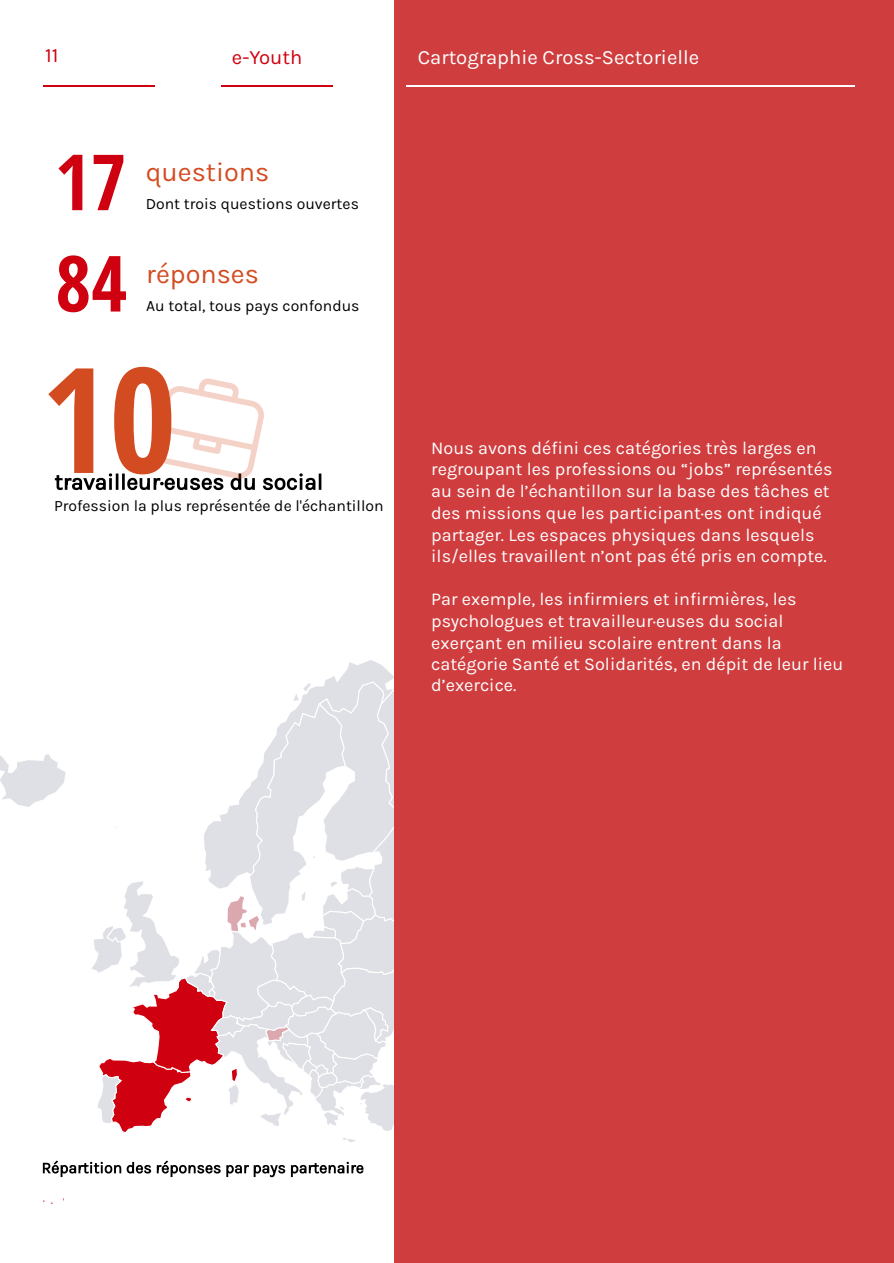
<style>
.page{position:relative;width:894px;height:1263px;background:#fff}
.page>*{position:absolute;margin:0;border:0;box-sizing:border-box;transform-origin:0 0}
.t1{font:700 condensed 146.4px "Open Sans";color:#d34c21}
.t2{font:700 condensed 77.55px "Open Sans";color:#cf000f}
.t3{font:27px "Karla";color:#d34c21}
.t4{font:20.25px "Karla";color:#fff}
.t5{font:20.25px "Karla";color:#cf000f}
.t6{font:18px/21.6px "Karla";color:#fff}
.t7{font:15.75px "Karla";color:#000}
</style>
<div class="page">
<div style="left:394px;top:0;width:500px;height:1263px;background:#cf3d3f"></div>
<hr style="left:43px;top:85px;width:41px;height:1px;background:#cf000f">
<hr style="left:84px;top:85px;width:42px;height:1px;background:#cf000f">
<svg style="left:126px;top:85px;width:28px;height:1px"></svg>
<hr style="left:221px;top:85px;width:41px;height:1px;background:#cf000f">
<hr style="left:262px;top:85px;width:42px;height:1px;background:#cf000f">
<svg style="left:304px;top:85px;width:28px;height:1px"></svg>
<hr style="left:406px;top:85px;width:42px;height:1px;background:#fff">
<hr style="left:448px;top:85px;width:42px;height:1px;background:#fff">
<hr style="left:490px;top:85px;width:42px;height:1px;background:#fff">
<hr style="left:532px;top:85px;width:41px;height:1px;background:#fff">
<hr style="left:573px;top:85px;width:42px;height:1px;background:#fff">
<hr style="left:615px;top:85px;width:42px;height:1px;background:#fff">
<hr style="left:657px;top:85px;width:41px;height:1px;background:#fff">
<hr style="left:698px;top:85px;width:42px;height:1px;background:#fff">
<hr style="left:740px;top:85px;width:42px;height:1px;background:#fff">
<hr style="left:782px;top:85px;width:42px;height:1px;background:#fff">
<hr style="left:824px;top:85px;width:31px;height:1px;background:#fff">
<svg style="left:55px;top:378px;width:267px;height:113px"></svg>
<svg style="left:0;top:660px;width:394px;height:544px"></svg>
<p class="t5" style="left:45px;top:43px;width:15px">11</p>
<p class="t5" style="left:232px;top:46px;width:72px">e-Youth</p>
<p class="t4" style="left:418px;top:46px;width:283px">Cartographie Cross-Sectorielle</p>
<h2 class="t2" style="left:55px;top:128px;width:73px">17</h2>
<h2 class="t2" style="left:55px;top:229px;width:73px">84</h2>
<h3 class="t3" style="left:146px;top:157px;width:125px">questions</h3>
<p class="t7" style="left:146px;top:195px;width:215px">Dont trois questions ouvertes</p>
<h3 class="t3" style="left:146px;top:258px;width:114px">réponses</h3>
<p class="t7" style="left:146px;top:296px;width:215px">Au total, tous pays confondus</p>
<h1 class="t1" style="left:41px;top:318px;width:137px">10</h1>
<p class="t7" style="left:54px;top:497px;width:331px">Profession la plus représentée de l'échantillon</p>
<p class="t6" style="left:431px;top:437px;width:403px">Nous avons défi ni ces catégories très larges en regroupant les professions ou “jobs” représentés au sein de l’échantillon sur la base des tâches et des missions que les participant·es ont indiqué partager. Les espaces physiques dans lesquels ils/elles travaillent n’ont pas été pris en compte.</p>
<p class="t6" style="left:431px;top:588px;width:414px">Par exemple, les infi rmiers et infi rmières, les psychologues et travailleur·euses du social exerçant en milieu scolaire entrent dans la catégorie Santé et Solidarités, en dépit de leur lieu d’exercice.</p>
</div>
